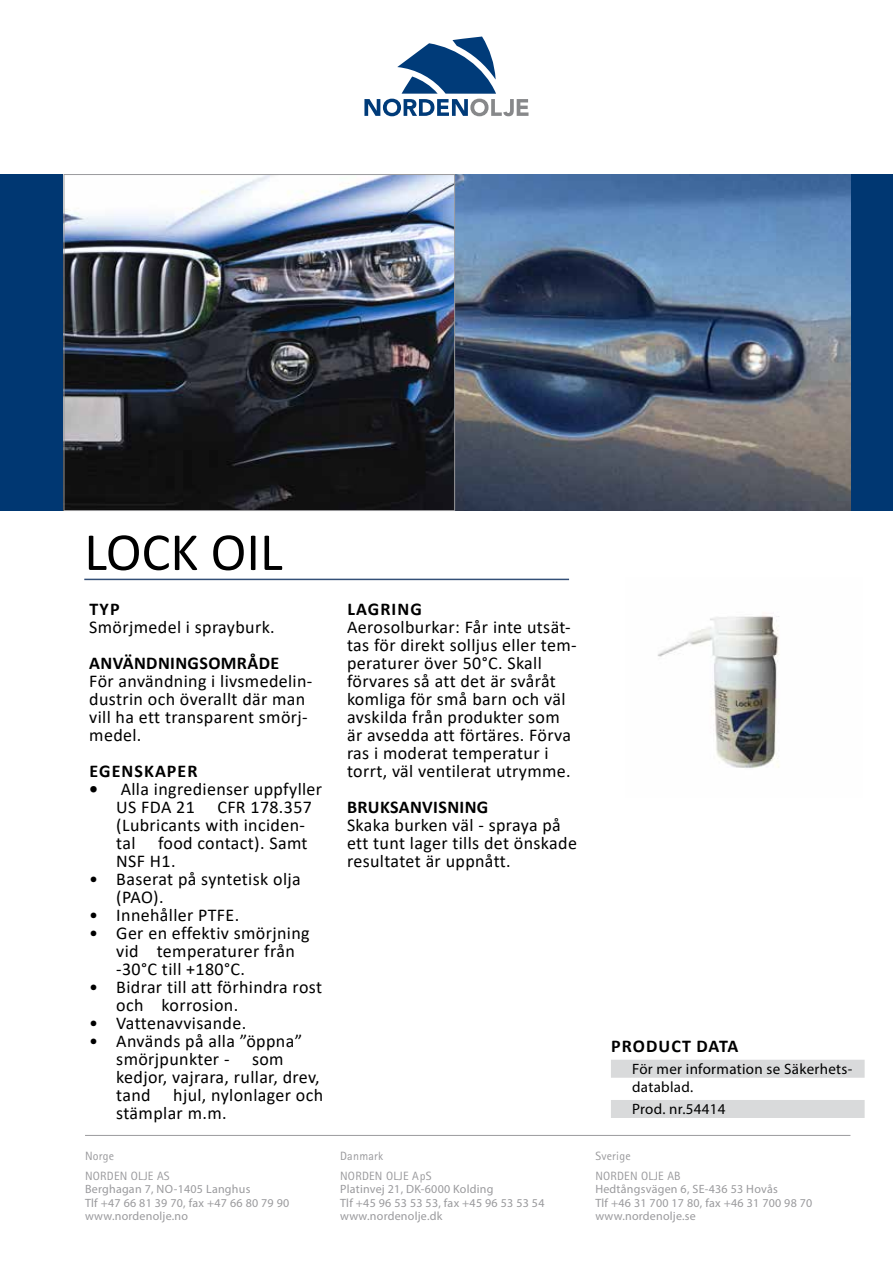
<style>
.page{position:relative;width:893px;height:1263px;background:#fff}
.page>*{position:absolute;margin:0;border:0;box-sizing:border-box;transform-origin:0 0}
.t1{font:54px "Calibri";color:#000}
.t2{font:18px/18px "Calibri";letter-spacing:.02em;color:#000}
.t3{font:700 18px "Calibri";letter-spacing:.02em;color:#000}
.t4{font:700 18px "Calibri";letter-spacing:.06em;color:#000}
.t5{font:15px/18px "Myriad Pro";letter-spacing:.02em;color:#000}
.t6{font:12px/13.5px "Myriad Pro";letter-spacing:.02em;color:#9a9a9d}
.t7{font:12px/20px "Rotis Sans Serif";letter-spacing:.02em;color:#9a9a9d}
.s1{font-weight:700}
</style>
<div class="page">
<div style="left:0;top:174px;width:893px;height:337px;background:#003772"></div>
<svg style="left:364px;top:37px;width:164px;height:79px"></svg>
<hr style="left:85px;top:1135px;width:765px;height:1px;background:#9a9a9d">
<hr style="left:84px;top:579px;width:485px;height:1px;background:#334f77">
<img style="left:455px;top:174px;width:395px;height:337px">
<img style="left:66px;top:176px;width:387px;height:333px">
<div style="left:64px;top:174px;width:391px;height:337px;border:1px solid #9a9a9d"></div>
<img style="left:657px;top:615px;width:122px;height:153px">
<div style="left:611px;top:1060px;width:254px;height:18px;background:#d9dadb"></div>
<div style="left:611px;top:1100px;width:254px;height:18px;background:#d9dadb"></div>
<h1 class="t1" style="left:84px;top:514px;width:200px">LOCK OIL</h1>
<p class="t3" style="left:90px;top:596px;width:31px">TYP</p>
<p class="t2" style="left:89px;top:618px;width:187px">Smörjmedel i sprayburk.</p>
<p class="t3" style="left:89px;top:650px;width:191px">ANVÄNDNINGSOMRÅDE</p>
<p class="t2" style="left:89px;top:672px;width:225px">För användning i livsmedelin&shy;dustrin och överallt där man vill ha ett transparent smörj&shy;medel.</p>
<p class="t4" style="left:90px;top:758px;width:109px">EGENSKAPER</p>
<p class="t2" style="left:116px;top:780px;width:207px;text-indent:-27px"><span class="s1">•</span> Alla ingredienser uppfyller<br>US FDA 21</p>
<p class="t2" style="left:116px;top:798px;width:197px;text-indent:101px">CFR 178.357 (Lubricants with inciden&shy;tal food contact). Samt<br>NSF H1.</p>
<p class="t2" style="left:116px;top:870px;width:186px;text-indent:-27px">• Baserat på syntetisk olja (PAO).</p>
<p class="t2" style="left:89px;top:906px;width:151px">• Innehåller PTFE.</p>
<p class="t2" style="left:116px;top:924px;width:195px;text-indent:-27px">• Ger en effektiv smörjning vid temperaturer från -30°C till +180°C.</p>
<p class="t2" style="left:116px;top:978px;width:207px;text-indent:-27px">• Bidrar till att förhindra rost och korrosion.</p>
<p class="t2" style="left:89px;top:1014px;width:158px">• Vattenavvisande.</p>
<p class="t2" style="left:116px;top:1032px;width:205px;text-indent:-27px">• Används på alla ”öppna” smörjpunkter - som kedjor, vajrara, rullar, drev, tand</p>
<p class="t2" style="left:116px;top:1086px;width:208px;text-indent:57px">hjul, nylonlager och stämplar m.m.</p>
<p class="t7" style="left:85px;top:1146px;width:86px">Norge<br>NORDEN OLJE AS</p>
<p class="t6" style="left:85px;top:1182px;width:206px">Berghagan 7, NO-1405 Langhus<br>Tlf +47 66 81 39 70, fax +47 66 80 79 90 www.nordenolje.no</p>
<p class="t4" style="left:347px;top:596px;width:76px">LAGRING</p>
<p class="t2" style="left:347px;top:618px;width:231px">Aerosolburkar: Får inte utsät&shy;tas för direkt solljus eller tem&shy;peraturer över 50°C. Skall förvares så att det är svåråt komliga för små barn och väl avskilda från produkter som är avsedda att förtäres. Förva ras i moderat temperatur i torrt, väl ventilerat utrymme.</p>
<p class="t3" style="left:347px;top:794px;width:143px">BRUKSANVISNING</p>
<p class="t2" style="left:347px;top:816px;width:231px">Skaka burken väl - spraya på ett tunt lager tills det önskade resultatet är uppnått.</p>
<p class="t7" style="left:340px;top:1146px;width:93px">Danmark<br>NORDEN OLJE ApS</p>
<p class="t6" style="left:340px;top:1182px;width:206px">Platinvej 21, DK-6000 Kolding<br>Tlf +45 96 53 53 53, fax +45 96 53 53 54 www.nordenolje.dk</p>
<p class="t4" style="left:611px;top:1033px;width:129px">PRODUCT DATA</p>
<p class="t5" style="left:632px;top:1059px;width:222px">För mer information se Säkerhets&shy;datablad.</p>
<p class="t5" style="left:632px;top:1100px;width:95px">Prod. nr.54414</p>
<p class="t7" style="left:595px;top:1146px;width:87px">Sverige<br>NORDEN OLJE AB</p>
<p class="t6" style="left:595px;top:1182px;width:219px">Hedtångsvägen 6, SE-436 53 Hovås<br>Tlf +46 31 700 17 80, fax +46 31 700 98 70 www.nordenolje.se</p>
</div>
